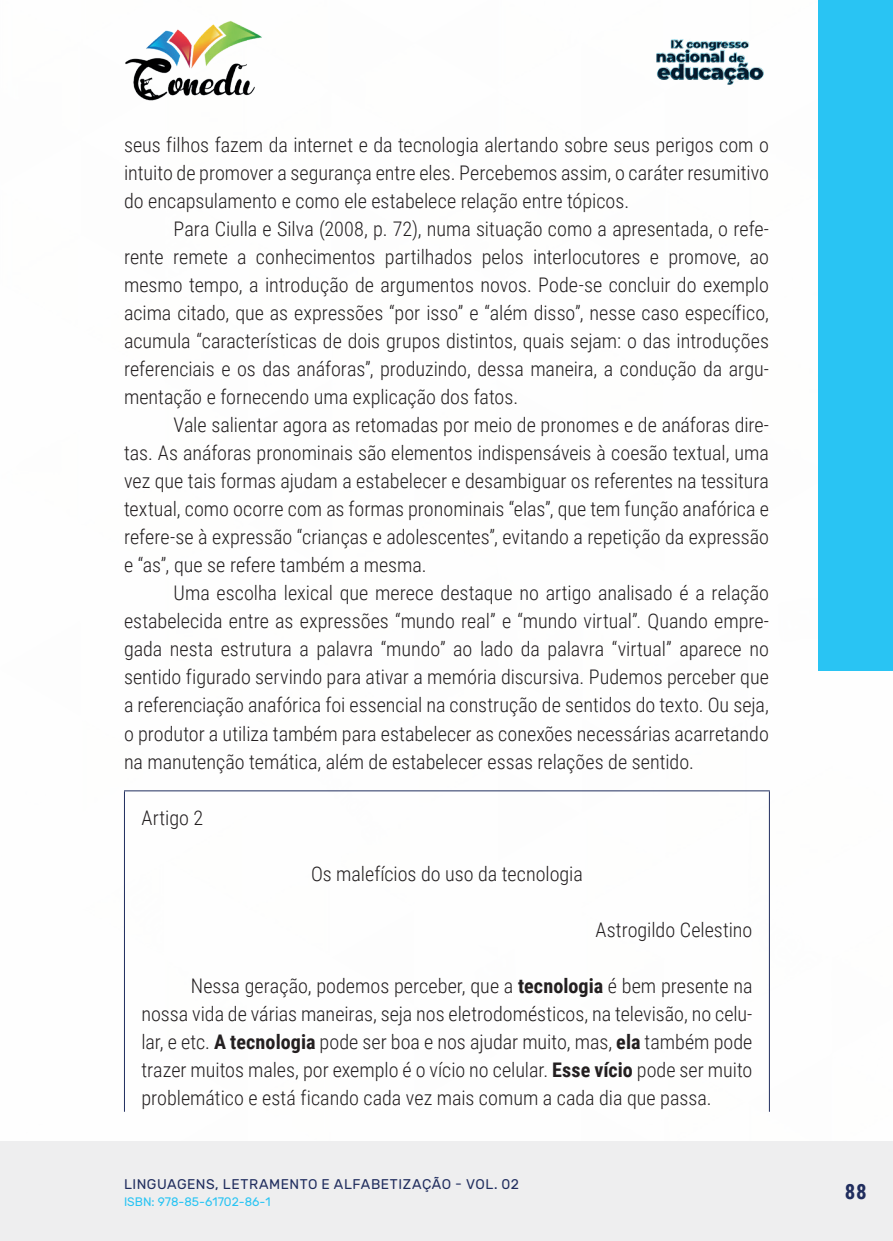
<style>
.page{position:relative;width:893px;height:1241px;background:#fff}
.page>*{position:absolute;margin:0;border:0;box-sizing:border-box;transform-origin:0 0}
.t1{font:700 21px "Roboto Condensed";color:#202d5e}
._9_CORPO{font:300 20.12px/28px "Roboto Condensed";color:#231f20;text-align:justify}
.t2{font:14px "Rubik";letter-spacing:.035em;color:#202d5e}
.t3{font:12.25px "Rubik";color:#29c4f3}
.s1{font-weight:700}
</style>
<div class="page">
<div style="left:0;top:1141px;width:893px;height:99px;background:#eeeeef"></div>
<div style="left:819px;top:0;width:74px;height:670px;background:#29c4f3"></div>
<img style="left:125px;top:20px;width:137px;height:81px">
<img style="left:656px;top:39px;width:108px;height:46px">
<hr style="left:124px;top:790px;width:646px;height:1px;background:#202d5e">
<hr style="left:124px;top:791px;width:1px;height:320px;background:#202d5e">
<hr style="left:769px;top:791px;width:1px;height:320px;background:#202d5e">
<p class="_9_CORPO" style="left:124px;top:130px;width:646px">seus filhos fazem da internet e da tecnologia alertando sobre seus perigos com o intuito de promover a segurança entre eles. Percebemos assim, o caráter resumitivo do encapsulamento e como ele estabelece relação entre tópicos.</p>
<p class="_9_CORPO" style="left:124px;top:214px;width:646px;text-indent:50px">Para Ciulla e Silva (2008, p. 72), numa situação como a apresentada, o refe&shy;rente remete a conhecimentos partilhados pelos interlocutores e promove, ao mesmo tempo, a introdução de argumentos novos. Pode-se concluir do exemplo acima citado, que as expressões “por isso” e “além disso”, nesse caso específico, acumula “características de dois grupos distintos, quais sejam: o das introduções referenciais e os das anáforas”, produzindo, dessa maneira, a condução da argu&shy;mentação e fornecendo uma explicação dos fatos.</p>
<p class="_9_CORPO" style="left:124px;top:410px;width:646px;text-indent:50px">Vale salientar agora as retomadas por meio de pronomes e de anáforas dire&shy;tas. As anáforas pronominais são elementos indispensáveis à coesão textual, uma vez que tais formas ajudam a estabelecer e desambiguar os referentes na tessitura textual, como ocorre com as formas pronominais “elas”, que tem função anafórica e refere-se à expressão “crianças e adolescentes”, evitando a repetição da expressão e “as”, que se refere também a mesma.</p>
<p class="_9_CORPO" style="left:124px;top:578px;width:646px;text-indent:50px">Uma escolha lexical que merece destaque no artigo analisado é a relação estabelecida entre as expressões “mundo real” e “mundo virtual”. Quando empre&shy;gada nesta estrutura a palavra “mundo” ao lado da palavra “virtual” aparece no sentido figurado servindo para ativar a memória discursiva. Pudemos perceber que a referenciação anafórica foi essencial na construção de sentidos do texto. Ou seja, o produtor a utiliza também para estabelecer as conexões necessárias acarretando na manutenção temática, além de estabelecer essas relações de sentido.</p>
<p class="_9_CORPO" style="left:141px;top:802px;width:63px">Artigo 2</p>
<p class="_9_CORPO" style="left:311px;top:858px;width:273px">Os malefícios do uso da tecnologia</p>
<p class="_9_CORPO" style="left:595px;top:914px;width:158px">Astrogildo Celestino</p>
<p class="_9_CORPO" style="left:141px;top:970px;width:613px;text-indent:50px">Nessa geração, podemos perceber, que a <span class="s1">tecnologia</span> é bem presente na nossa vida de várias maneiras, seja nos eletrodomésticos, na televisão, no celu&shy;lar, e etc. <span class="s1">A tecnologia</span> pode ser boa e nos ajudar muito, mas, <span class="s1">ela</span> também pode trazer muitos males, por exemplo é o vício no celular. <span class="s1">Esse vício</span> pode ser muito problemático e está ficando cada vez mais comum a cada dia que passa.</p>
<p class="t2" style="left:124px;top:1175px;width:397px">LINGUAGENS, LETRAMENTO E ALFABETIZAÇÃO - VOL. 02</p>
<p class="t3" style="left:124px;top:1194px;width:148px">ISBN: 978-85-61702-86-1</p>
<p class="t1" style="left:845px;top:1176px;width:23px">88</p>
</div>
